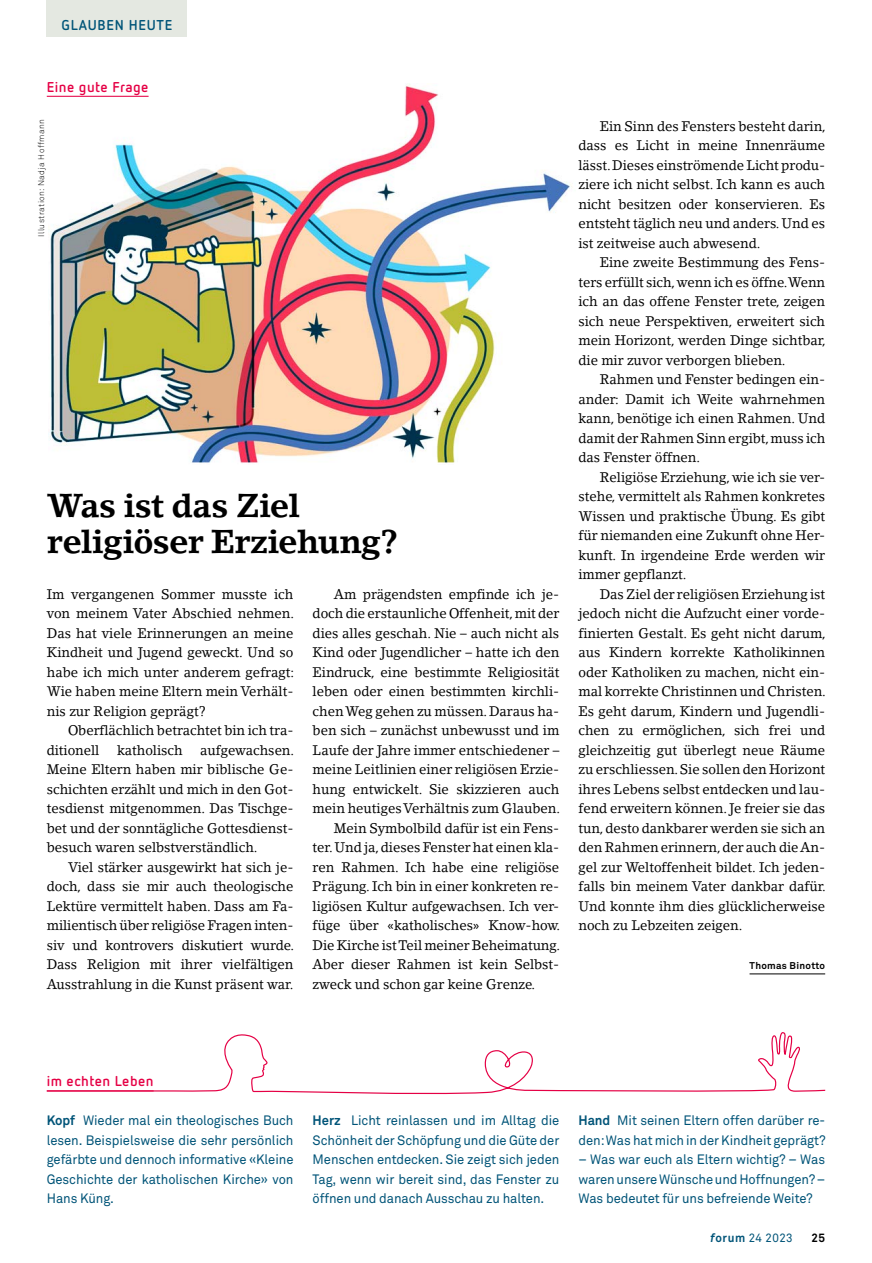
<style>
.page{position:relative;width:872px;height:1263px;background:#fff}
.page>*{position:absolute;margin:0;border:0;box-sizing:border-box;transform-origin:0 0}
.t1{font:700 33px/36px "Lino Letter";letter-spacing:-.02em;color:#000}
.t2{font:700 14.25px "Netto OT";letter-spacing:.035em;color:#e50045}
.t3{font:700 14.25px "Netto OT";letter-spacing:.05em;color:#005478}
.t4{font:13.8px/19.5px "Lino Letter";letter-spacing:-.005em;color:#000;text-align:justify;scale:.96 1}
.t5{font:13.5px/19.5px "Akkurat Pro";letter-spacing:-.005em;color:#005478;text-align:justify;scale:.96 1}
.t6{font:12px "Akkurat Pro";letter-spacing:.04em;color:#005478;scale:.96 1}
.t7{font:700 12px "Akkurat Pro";color:#000;scale:.96 1}
.t8{font:700 9.75px "Akkurat Pro";letter-spacing:.03em;color:#000}
.t9{font:8.25px "Akkurat Light Pro";letter-spacing:.05em;color:#000}
.s1{font-weight:700}
.s2{font-weight:700;font-style:italic}
</style>
<div class="page">
<div style="left:47px;top:0;width:140px;height:36px;background:#e4e8e1"></div>
<img style="left:49px;top:84px;width:523px;height:379px">
<hr style="left:47px;top:96px;width:102px;height:1px;background:#e50045">
<svg style="left:46px;top:973px;width:780px;height:122px"></svg>
<p class="t3" style="left:62px;top:16px;width:112px">GLAUBEN HEUTE</p>
<p class="t2" style="left:47px;top:78px;width:103px">Eine gute Frage</p>
<p class="t9" style="left:36px;top:237px;width:119px;rotate:-90deg">Illustration: Nadja Hoffmann</p>
<h1 class="t1" style="left:47px;top:488px;width:353px">Was ist das Ziel religiöser Erziehung?</h1>
<p class="t4" style="left:47px;top:584px;width:259px">Im vergangenen Sommer musste ich von meinem Vater Abschied nehmen.<br>Das hat viele Erinnerungen an meine Kindheit und Jugend geweckt. Und so habe ich mich unter anderem gefragt:<br>Wie haben meine Eltern mein Verhält&shy;nis zur Religion geprägt?</p>
<p class="t4" style="left:47px;top:721px;width:258px;text-indent:21px">Oberflächlich betrachtet bin ich tra&shy;ditionell</p>
<p class="t4" style="left:334px;top:584px;width:236px">Am prägendsten empfinde ich je-</p>
<p class="t4" style="left:313px;top:604px;width:258px">doch die erstaunliche Offenheit, mit der</p>
<p class="t4" style="left:313px;top:623px;width:258px">dies alles geschah. Nie – auch nicht als</p>
<p class="t4" style="left:313px;top:643px;width:258px">Kind oder Jugendlicher – hatte ich den</p>
<p class="t4" style="left:313px;top:662px;width:258px">Eindruck, eine bestimmte Religiosität</p>
<p class="t4" style="left:313px;top:682px;width:258px">leben oder einen bestimmten kirchli-</p>
<p class="t4" style="left:313px;top:701px;width:258px">chen Weg gehen zu müssen. Daraus ha-</p>
<p class="t4" style="left:313px;top:721px;width:258px">ben sich – zunächst unbewusst und im</p>
<p class="t4" style="left:313px;top:740px;width:258px">Laufe der Jahre immer entschiedener –</p>
<p class="t4" style="left:313px;top:760px;width:258px">meine Leitlinien einer religiösen Erzie-</p>
<p class="t4" style="left:313px;top:779px;width:258px">hung entwickelt. Sie skizzieren auch</p>
<p class="t4" style="left:313px;top:799px;width:259px">mein heutiges Verhältnis zum Glauben.</p>
<p class="t4" style="left:334px;top:818px;width:236px">Mein Symbolbild dafür ist ein Fens-</p>
<p class="t4" style="left:313px;top:838px;width:258px">ter. Und ja, dieses Fenster hat einen kla-</p>
<p class="t4" style="left:313px;top:857px;width:258px">ren Rahmen. Ich habe eine religiöse</p>
<p class="t4" style="left:313px;top:877px;width:258px">Prägung. Ich bin in einer konkreten re-</p>
<p class="t4" style="left:313px;top:896px;width:258px">ligiösen Kultur aufgewachsen. Ich ver-</p>
<p class="t4" style="left:313px;top:916px;width:259px">füge über «katholisches» Know-how.</p>
<p class="t4" style="left:313px;top:935px;width:259px">Die Kirche ist Teil meiner Beheimatung.</p>
<p class="t4" style="left:313px;top:955px;width:258px">Aber dieser Rahmen ist kein Selbst-</p>
<p class="t4" style="left:313px;top:974px;width:233px">zweck und schon gar keine Grenze.</p>
<p class="t4" style="left:47px;top:740px;width:259px;text-indent:153px">aufgewachsen.<br>Meine Eltern haben mir biblische Ge&shy;schichten erzählt und mich in den Got&shy;tesdienst mitgenommen. Das Tischge&shy;bet und der sonntägliche Gottesdienst&shy;besuch waren selbstverständlich.</p>
<p class="t4" style="left:47px;top:857px;width:259px;text-indent:21px">Viel stärker ausgewirkt hat sich je&shy;doch, dass sie mir auch theologische Lektüre vermittelt haben. Dass am Fa&shy;milientisch über religiöse Fragen inten&shy;siv und kontrovers diskutiert wurde.<br>Dass Religion mit ihrer vielfältigen Ausstrahlung in die Kunst präsent war.</p>
<p class="t4" style="left:117px;top:740px;width:70px">katholisch</p>
<p class="t4" style="left:578px;top:116px;width:259px;text-indent:21px">Ein Sinn des Fensters besteht darin, dass es Licht in meine Innenräume lässt. Dieses einströmende Licht produ&shy;ziere ich nicht selbst. Ich kann es auch nicht besitzen oder konservieren. Es entsteht täglich neu und anders. Und es ist zeitweise auch abwesend.</p>
<p class="t4" style="left:578px;top:253px;width:259px;text-indent:21px">Eine zweite Bestimmung des Fens&shy;ters erfüllt sich, wenn ich es öffne. Wenn ich an das offene Fenster trete, zeigen sich neue Perspektiven, erweitert sich mein Horizont, werden Dinge sichtbar, die mir zuvor verborgen blieben.</p>
<p class="t4" style="left:578px;top:370px;width:258px;text-indent:21px">Rahmen und Fenster bedingen ein&shy;ander: Damit ich Weite wahrnehmen kann, benötige ich einen Rahmen. Und damit der Rahmen Sinn ergibt, muss ich das Fenster öffnen.</p>
<p class="t4" style="left:578px;top:467px;width:258px;text-indent:21px">Religiöse Erziehung, wie ich sie ver&shy;stehe, vermittelt als Rahmen konkretes Wissen und praktische Übung. Es gibt für niemanden eine Zukunft ohne Her&shy;kunft. In irgendeine Erde werden wir immer gepflanzt.</p>
<p class="t4" style="left:578px;top:584px;width:259px;text-indent:21px">Das Ziel der religiösen Erziehung ist jedoch nicht die Aufzucht einer vorde&shy;finierten Gestalt. Es geht nicht darum, aus Kindern korrekte Katholikinnen oder Katholiken zu machen, nicht ein&shy;mal korrekte Christinnen und Christen.<br>Es geht darum, Kindern und Jugendli&shy;chen zu ermöglichen, sich frei und gleichzeitig gut überlegt neue Räume zu erschliessen. Sie sollen den Horizont ihres Lebens selbst entdecken und lau&shy;fend erweitern können. Je freier sie das tun, desto dankbarer werden sie sich an den Rahmen erinnern, der auch die An&shy;gel zur Weltoffenheit bildet. Ich jeden&shy;falls bin meinem Vater dankbar dafür.<br>Und konnte ihm dies glücklicherweise noch zu Lebzeiten zeigen.</p>
<p class="t8" style="left:749px;top:960px;width:77px">Thomas Binotto</p>
<p class="t2" style="left:47px;top:1072px;width:108px">im echten Leben</p>
<p class="t5" style="left:47px;top:1111px;width:258px"><span class="s1">Kopf</span> Wieder mal ein theologisches Buch lesen. Beispielsweise die sehr persönlich gefärbte und dennoch informative «Kleine Geschichte der katholischen Kirche» von Hans Küng.</p>
<p class="t5" style="left:578px;top:1111px;width:259px"><span class="s1">Hand</span> Mit seinen Eltern offen darüber re&shy;den: Was hat mich in der Kindheit geprägt?</p>
<p class="t5" style="left:313px;top:1111px;width:258px"><span class="s1">Herz</span> Licht reinlassen und im Alltag die Schönheit der Schöpfung und die Güte der Menschen entdecken. Sie zeigt sich jeden Tag, wenn wir bereit sind, das Fenster zu öffnen und danach Ausschau zu halten.</p>
<p class="t5" style="left:578px;top:1150px;width:258px">– Was war euch als Eltern wichtig? – Was waren unsere Wünsche und Hoffnungen? – Was bedeutet für uns befreiende Weite?</p>
<p class="t6" style="left:710px;top:1231px;width:87px"><span class="s2">f</span><span class="s1">orum</span> 24 2023</p>
<p class="t7" style="left:811px;top:1231px;width:16px">25</p>
</div>
